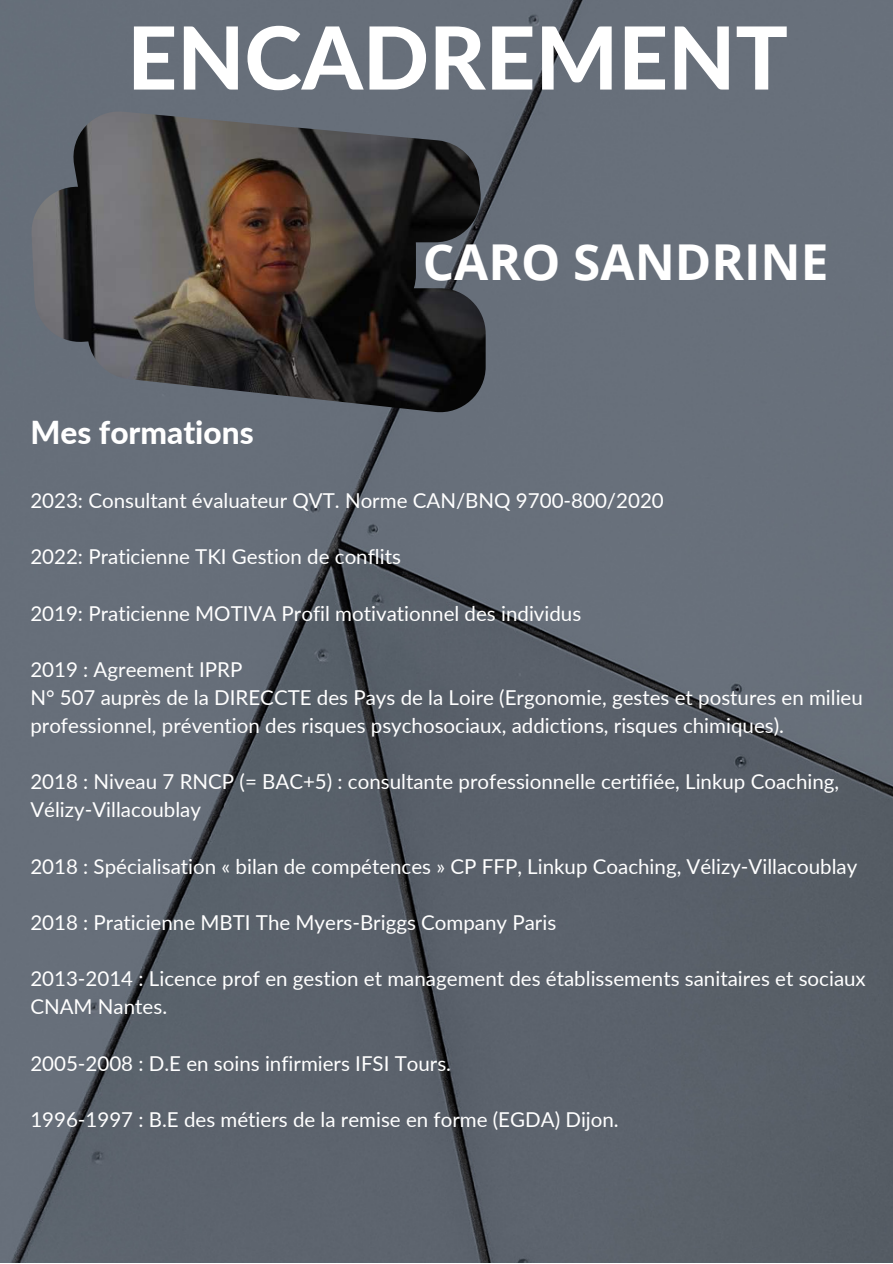
<style>
.page{position:relative;width:893px;height:1264px;background:#fff}
.page>*{position:absolute;margin:0;border:0;box-sizing:border-box;transform-origin:0 0}
.t1{font:800 86.85px "Lato";color:#fff}
.t2{font:700 49.5px "Open Sans";color:#fff}
.t3{font:800 31.65px "Lato";color:#fff}
.t4{font:20.55px/28px "Lato";color:#fff}
</style>
<div class="page">
<img style="left:0;top:0;width:892px;height:1262px">
<img style="left:32px;top:110px;width:453px;height:302px">
<h1 class="t1" style="left:127px;top:-7px;width:662px">ENCADREMENT</h1>
<h3 class="t3" style="left:30px;top:409px;width:225px">Mes formations</h3>
<h2 class="t2" style="left:422px;top:227px;width:407px">CARO SANDRINE</h2>
<p class="t4" style="left:30px;top:486px;width:635px">2023: Consultant évaluateur QVT. Norme CAN/BNQ 9700-800/2020</p>
<p class="t4" style="left:30px;top:542px;width:372px">2022: Praticienne TKI Gestion de conflits</p>
<p class="t4" style="left:30px;top:598px;width:552px">2019: Praticienne MOTIVA Profil motivationnel des individus</p>
<p class="t4" style="left:30px;top:654px;width:834px">2019 : Agreement IPRP<br>N° 507 auprès de la DIRECCTE des Pays de la Loire (Ergonomie, gestes et postures en milieu professionnel, prévention des risques psychosociaux, addictions, risques chimiques).</p>
<p class="t4" style="left:30px;top:767px;width:810px">2018 : Niveau 7 RNCP (= BAC+5) : consultante professionnelle certifiée, Linkup Coaching,<br>Vélizy-Villacoublay</p>
<p class="t4" style="left:30px;top:851px;width:828px">2018 : Spécialisation « bilan de compétences » CP FFP, Linkup Coaching, Vélizy-Villacoublay</p>
<p class="t4" style="left:30px;top:907px;width:527px">2018 : Praticienne MBTI The Myers-Briggs Company Paris</p>
<p class="t4" style="left:30px;top:963px;width:836px">2013-2014 : Licence prof en gestion et management des établissements sanitaires et sociaux<br>CNAM Nantes.</p>
<p class="t4" style="left:30px;top:1048px;width:422px">2005-2008 : D.E en soins infirmiers IFSI Tours.</p>
<p class="t4" style="left:30px;top:1104px;width:590px">1996-1997 : B.E des métiers de la remise en forme (EGDA) Dijon.</p>
</div>
